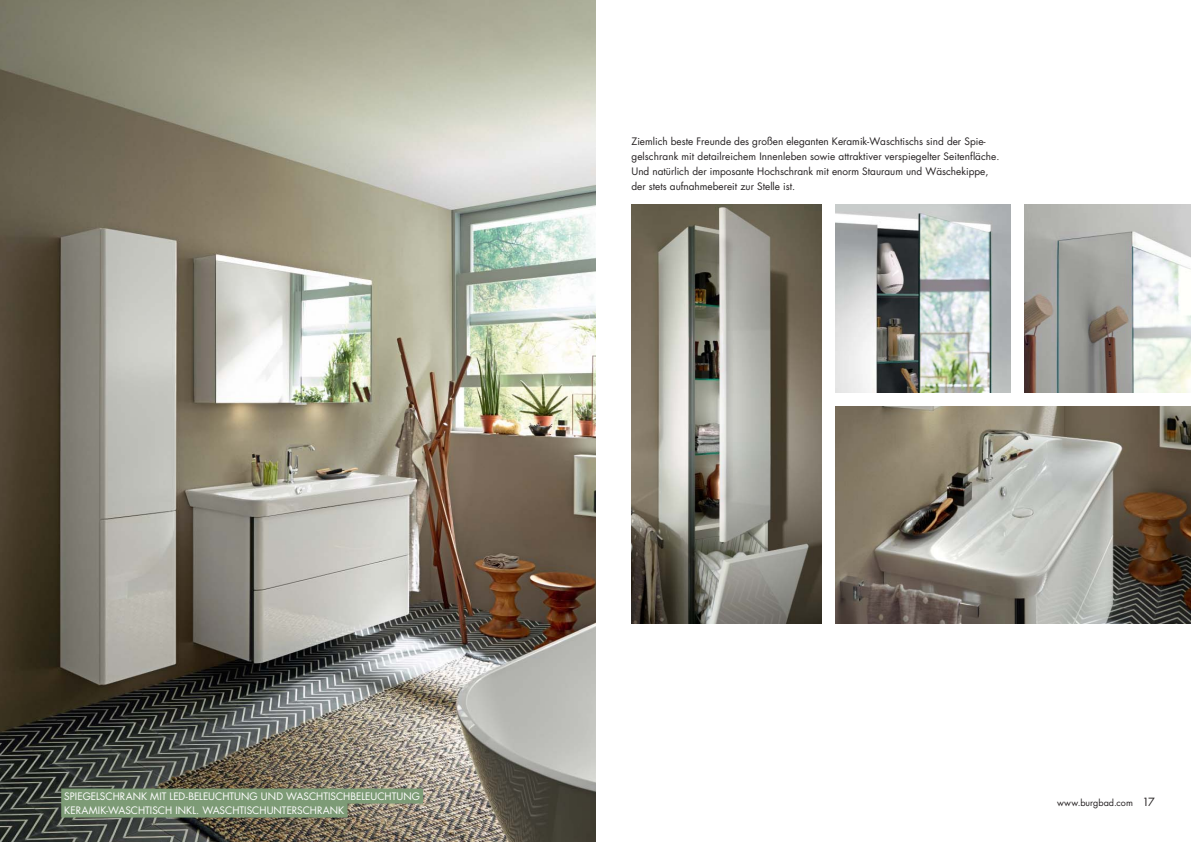
<style>
.page{position:relative;width:1191px;height:842px;background:#fff}
.page>*{position:absolute;margin:0;border:0;box-sizing:border-box;transform-origin:0 0}
.t1{font:10px/15px "Futura Std";color:#231f20}
.t2{font:10px/14px "Futura Std";color:#fff}
.t3{font:9px "Futura Std";letter-spacing:.005em;color:#231f20}
.s1{font-size:11px}
</style>
<div class="page">
<img style="left:0;top:0;width:595px;height:842px">
<img style="left:835px;top:204px;width:175px;height:189px">
<img style="left:631px;top:204px;width:190px;height:420px">
<img style="left:835px;top:407px;width:356px;height:217px">
<img style="left:1024px;top:204px;width:167px;height:189px">
<div style="left:61px;top:788px;width:362px;height:15px;background:#7d9b76"></div>
<div style="left:61px;top:802px;width:286px;height:15px;background:#7d9b76"></div>
<p class="t1" style="left:631px;top:134px;width:369px">Ziemlich beste Freunde des großen eleganten Keramik-Waschtischs sind der Spie&shy;gelschrank mit detailreichem Innenleben sowie attraktiver verspiegelter Seitenfläche.<br>Und natürlich der imposante Hochschrank mit enorm Stauraum und Wäschekippe, der stets aufnahmebereit zur Stelle ist.</p>
<p class="t2" style="left:64px;top:790px;width:357px">SPIEGELSCHRANK MIT LED-BELEUCHTUNG UND WASCHTISCHBELEUCHTUNG<br>KERAMIK-WASCHTISCH INKL. WASCHTISCHUNTERSCHRANK</p>
<p class="t3" style="left:1057px;top:798px;width:99px">www.burgbad.com <span class="s1">17</span></p>
</div>
